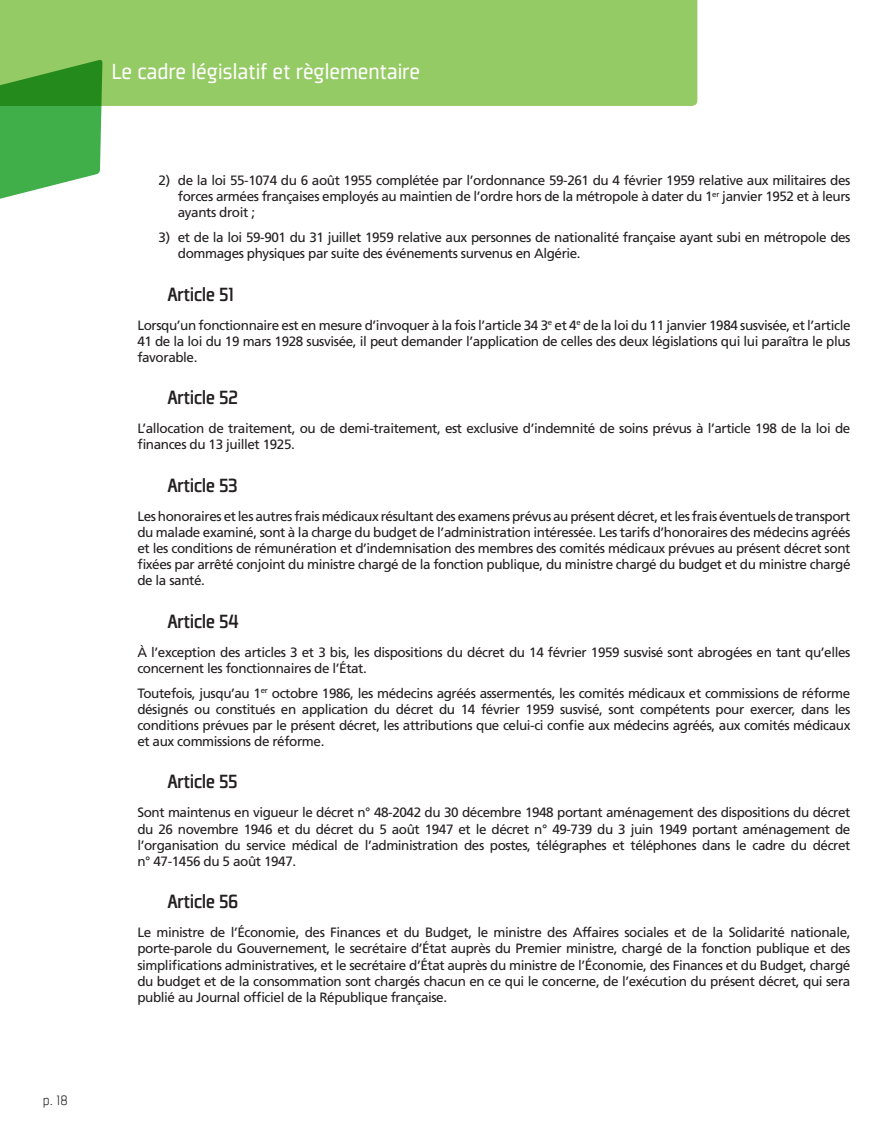
<style>
.page{position:relative;width:893px;height:1136px;background:#fff}
.page>*{position:absolute;margin:0;border:0;box-sizing:border-box;transform-origin:0 0}
.t1{font:24px "Plexes";letter-spacing:-.03em;color:#fff}
.t2{font:500 21px "Plexes";letter-spacing:-.03em;color:#231f20}
.t3{font:300 15px "Plexes";color:#231f20}
.t4{font:13.5px/16.2px "Frutiger";letter-spacing:-.03em;color:#231f20;text-align:justify}
</style>
<div class="page">
<div style="left:0;top:0;width:697px;height:106px;background:#95cb64"></div>
<svg style="left:0;top:59px;width:102px;height:140px;background:#53af51"></svg>
<p class="t3" style="left:43px;top:1092px;width:27px">p. 18</p>
<h1 class="t1" style="left:112px;top:58px;width:310px">Le cadre législatif et règlementaire</h1>
<p class="t4" style="left:178px;top:172px;width:674px;text-indent:-19px">2) de la loi 55-1074 du 6 août 1955 complétée par l’ordonnance 59-261 du 4 février 1959 relative aux militaires des forces armées françaises employés au maintien de l’ordre hors de la métropole à dater du 1<sup>er</sup> janvier 1952 et à leurs ayants droit ;</p>
<p class="t4" style="left:178px;top:229px;width:674px;text-indent:-19px">3) et de la loi 59-901 du 31 juillet 1959 relative aux personnes de nationalité française ayant subi en métropole des dommages physiques par suite des événements survenus en Algérie.</p>
<h2 class="t2" style="left:167px;top:283px;width:68px">Article 51</h2>
<p class="t4" style="left:137px;top:316px;width:715px">Lorsqu’un fonctionnaire est en mesure d’invoquer à la fois l’article 34 3<sup>e</sup> et 4<sup>e</sup> de la loi du 11 janvier 1984 susvisée, et l’article 41 de la loi du 19 mars 1928 susvisée, il peut demander l’application de celles des deux législations qui lui paraîtra le plus favorable.</p>
<h2 class="t2" style="left:167px;top:386px;width:73px">Article 52</h2>
<p class="t4" style="left:137px;top:420px;width:715px">L’allocation de traitement, ou de demi-traitement, est exclusive d’indemnité de soins prévus à l’article 198 de la loi de finances du 13 juillet 1925.</p>
<h2 class="t2" style="left:167px;top:474px;width:72px">Article 53</h2>
<p class="t4" style="left:137px;top:507px;width:715px">Les honoraires et les autres frais médicaux résultant des examens prévus au présent décret, et les frais éventuels de transport du malade examiné, sont à la charge du budget de l’administration intéressée. Les tarifs d’honoraires des médecins agréés et les conditions de rémunération et d’indemnisation des membres des comités médicaux prévues au présent décret sont fixées par arrêté conjoint du ministre chargé de la fonction publique, du ministre chargé du budget et du ministre chargé de la santé.</p>
<h2 class="t2" style="left:167px;top:610px;width:74px">Article 54</h2>
<p class="t4" style="left:137px;top:643px;width:715px">À l’exception des articles 3 et 3 bis, les dispositions du décret du 14 février 1959 susvisé sont abrogées en tant qu’elles concernent les fonctionnaires de l’État.</p>
<p class="t4" style="left:137px;top:684px;width:715px">Toutefois, jusqu’au 1<sup>er</sup> octobre 1986, les médecins agréés assermentés, les comités médicaux et commissions de réforme désignés ou constitués en application du décret du 14 février 1959 susvisé, sont compétents pour exercer, dans les conditions prévues par le présent décret, les attributions que celui-ci confie aux médecins agréés, aux comités médicaux et aux commissions de réforme.</p>
<h2 class="t2" style="left:167px;top:770px;width:72px">Article 55</h2>
<p class="t4" style="left:137px;top:804px;width:715px">Sont maintenus en vigueur le décret n° 48-2042 du 30 décembre 1948 portant aménagement des dispositions du décret du 26 novembre 1946 et du décret du 5 août 1947 et le décret n° 49-739 du 3 juin 1949 portant aménagement de l’organisation du service médical de l’administration des postes, télégraphes et téléphones dans le cadre du décret n° 47-1456 du 5 août 1947.</p>
<h2 class="t2" style="left:167px;top:890px;width:73px">Article 56</h2>
<p class="t4" style="left:137px;top:924px;width:715px">Le ministre de l’Économie, des Finances et du Budget, le ministre des Affaires sociales et de la Solidarité nationale, porte-parole du Gouvernement, le secrétaire d’État auprès du Premier ministre, chargé de la fonction publique et des simplifications administratives, et le secrétaire d’État auprès du ministre de l’Économie, des Finances et du Budget, chargé du budget et de la consommation sont chargés chacun en ce qui le concerne, de l’exécution du présent décret, qui sera publié au Journal officiel de la République française.</p>
</div>
